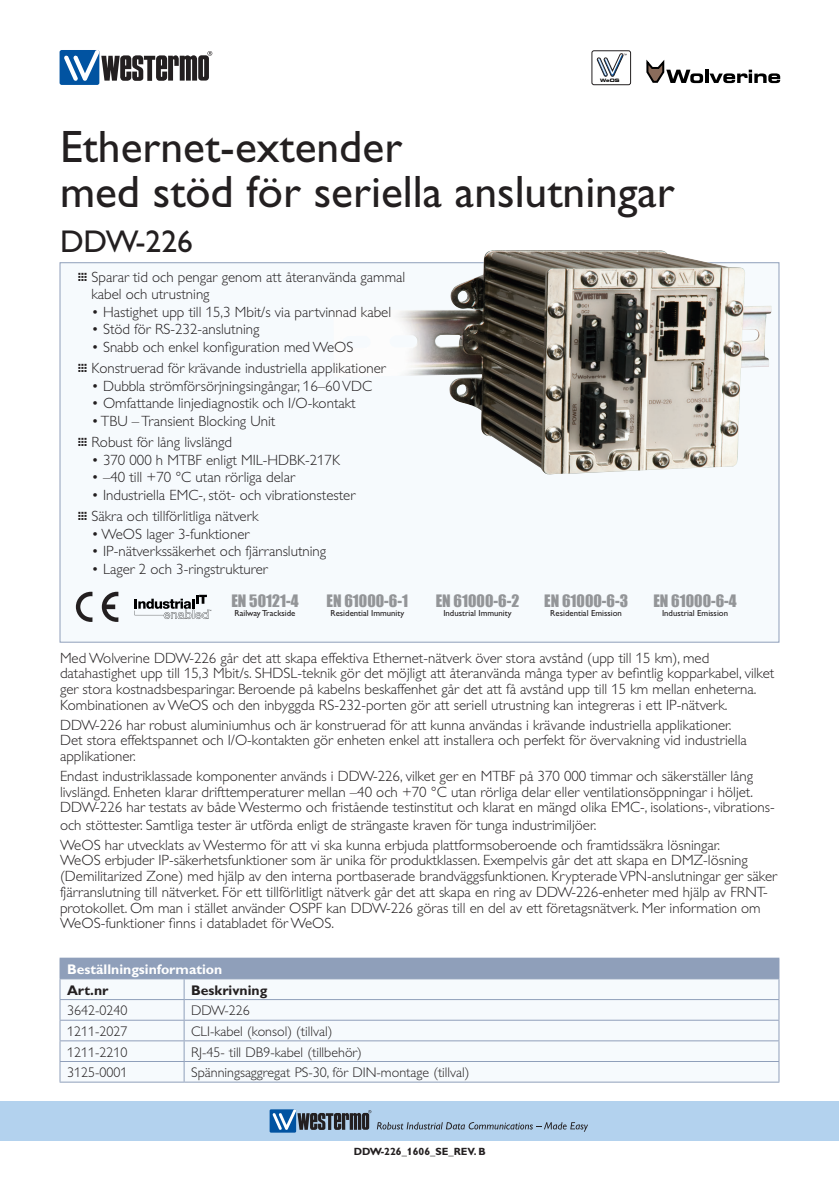
<style>
.page{position:relative;width:839px;height:1186px;background:#fff}
.page>*{position:absolute;margin:0;border:0;box-sizing:border-box;transform-origin:0 0}
.Hedline_page1{font:45.5px/45.5px "Gill Alt One Mod";color:#231f20}
.Hedline2_page1{font:31.5px "Gill Alt One Mod";color:#231f20}
.t1{font:15.75px "Impact";color:#939598}
.Brödtext{font:300 14.88px/15.8px "Gill Alt One Mod";color:#231f20}
.Bildtext{font:300 14px "Gill Alt One Mod";color:#231f20}
.Tabellrubrik{font:700 14px "Gill Alt One Mod";color:#fff}
.Bildtext-2{font:700 14px "Gill Alt One Mod";color:#231f20}
.t2{font:700 10.5px "Gill Alt One Mod";color:#231f20}
.t3{font:8.75px "Gill Alt One Mod";color:#231f20}
.t4{font:700 expanded 4.55px "Square 721 BT";color:#000}
.s1{font-weight:400}
</style>
<div class="page">
<div style="left:0;top:1101px;width:838px;height:40px;background:#b3d2ee"></div>
<div style="left:269px;top:1109px;width:27px;height:23px;background:#0153a1"></div>
<svg style="left:272px;top:1109px;width:99px;height:21px"></svg>
<svg style="left:377px;top:1122px;width:211px;height:9px"></svg>
<div style="left:60px;top:50px;width:39px;height:35px;background:#0153a1;border-radius:2px"></div>
<svg style="left:64px;top:50px;width:148px;height:31px"></svg>
<div style="left:60px;top:262px;width:719px;height:380px;background:#f6fafd;border:1px solid #8f9fba"></div>
<div style="left:60px;top:958px;width:718px;height:21px;background:#8f9fba"></div>
<div style="left:61px;top:979px;width:717px;height:102px;background:#f6fafd"></div>
<hr style="left:60px;top:957px;width:124px;height:1px;background:#8f9fba">
<hr style="left:184px;top:957px;width:595px;height:1px;background:#8f9fba">
<hr style="left:60px;top:999px;width:124px;height:1px;background:#8f9fba">
<hr style="left:184px;top:999px;width:595px;height:1px;background:#8f9fba">
<hr style="left:60px;top:1019px;width:124px;height:1px;background:#8f9fba">
<hr style="left:184px;top:1019px;width:595px;height:1px;background:#8f9fba">
<hr style="left:60px;top:1040px;width:124px;height:1px;background:#8f9fba">
<hr style="left:184px;top:1040px;width:595px;height:1px;background:#8f9fba">
<hr style="left:60px;top:1061px;width:124px;height:1px;background:#8f9fba">
<svg style="left:60px;top:979px;width:1px;height:102px"></svg>
<hr style="left:184px;top:1061px;width:595px;height:1px;background:#8f9fba">
<svg style="left:184px;top:979px;width:1px;height:102px"></svg>
<svg style="left:778px;top:958px;width:1px;height:123px"></svg>
<hr style="left:60px;top:1081px;width:124px;height:1px;background:#8f9fba">
<hr style="left:184px;top:1081px;width:595px;height:1px;background:#8f9fba">
<svg style="left:646px;top:60px;width:134px;height:23px"></svg>
<div style="left:591px;top:51px;width:39px;height:34px;border:1px solid #231f20;border-radius:2px"></div>
<svg style="left:596px;top:53px;width:30px;height:24px"></svg>
<img style="left:333px;top:250px;width:438px;height:224px">
<svg style="left:76px;top:592px;width:16px;height:30px"></svg>
<svg style="left:102px;top:592px;width:16px;height:30px"></svg>
<svg style="left:135px;top:595px;width:76px;height:24px"></svg>
<p class="t4" style="left:600px;top:78px;width:21px">WeOS</p>
<p class="Hedline_page1" style="left:60px;top:124px;width:616px">Ethernet-extender<br>med stöd för seriella anslutningar</p>
<p class="Hedline2_page1" style="left:60px;top:224px;width:134px">DDW-226</p>
<p class="Brödtext" style="left:91px;top:268px;width:315px;line-height:17.5px;text-indent:-14px"><span class="s1">…</span> Sparar tid och pengar genom att återanvända gammal kabel och utrustning</p>
<p class="Brödtext" style="left:91px;top:304px;width:301px">• Hastighet upp till 15,3 Mbit/s via partvinnad kabel</p>
<p class="Brödtext" style="left:91px;top:321px;width:169px">• Stöd för RS-232-anslutning</p>
<p class="Brödtext" style="left:91px;top:339px;width:263px">• Snabb och enkel konfiguration med WeOS</p>
<p class="Brödtext" style="left:77px;top:360px;width:310px"><span class="s1">…</span> Konstruerad för krävande industriella applikationer</p>
<p class="Brödtext" style="left:91px;top:378px;width:282px">• Dubbla strömförsörjningsingångar, 16–60VDC</p>
<p class="Brödtext" style="left:91px;top:395px;width:266px">• Omfattande linjediagnostik och I/O-kontakt</p>
<p class="Brödtext" style="left:91px;top:413px;width:185px">• TBU – Transient Blocking Unit</p>
<p class="Brödtext" style="left:77px;top:434px;width:156px"><span class="s1">…</span> Robust för lång livslängd</p>
<p class="Brödtext" style="left:91px;top:452px;width:250px">• 370 000 h MTBF enligt MIL-HDBK-217K</p>
<p class="Brödtext" style="left:91px;top:469px;width:205px">• –40 till +70 °C utan rörliga delar</p>
<p class="Brödtext" style="left:91px;top:487px;width:265px">• Industriella EMC-, stöt- och vibrationstester</p>
<p class="Brödtext" style="left:77px;top:508px;width:183px"><span class="s1">…</span> Säkra och tillförlitliga nätverk</p>
<p class="Brödtext" style="left:91px;top:526px;width:159px">• WeOS lager 3-funktioner</p>
<p class="Brödtext" style="left:91px;top:543px;width:236px">• IP-nätverkssäkerhet och fjärranslutning</p>
<p class="Brödtext" style="left:91px;top:561px;width:178px">• Lager 2 och 3-ringstrukturer</p>
<p class="t1" style="left:231px;top:589px;width:69px">EN 50121-4</p>
<p class="t3" style="left:234px;top:608px;width:62px">Railway Trackside</p>
<p class="t1" style="left:326px;top:589px;width:83px">EN 61000-6-1</p>
<p class="t3" style="left:330px;top:608px;width:75px">Residential Immunity</p>
<p class="t1" style="left:435px;top:589px;width:85px">EN 61000-6-2</p>
<p class="t3" style="left:443px;top:608px;width:70px">Industrial Immunity</p>
<p class="t1" style="left:544px;top:589px;width:85px">EN 61000-6-3</p>
<p class="t3" style="left:550px;top:608px;width:73px">Residential Emission</p>
<p class="t1" style="left:653px;top:589px;width:85px">EN 61000-6-4</p>
<p class="t3" style="left:662px;top:608px;width:68px">Industrial Emission</p>
<p class="Brödtext" style="left:60px;top:650px;width:715px">Med Wolverine DDW-226 går det att skapa effektiva Ethernet-nätverk över stora avstånd (upp till 15 km), med datahastighet upp till 15,3 Mbit/s. SHDSL-teknik gör det möjligt att återanvända många typer av befintlig kopparkabel, vilket ger stora kostnadsbesparingar. Beroende på kabelns beskaffenhet går det att få avstånd upp till 15 km mellan enheterna.<br>Kombinationen av WeOS och den inbyggda RS-232-porten gör att seriell utrustning kan integreras i ett IP-nätverk.</p>
<p class="Brödtext" style="left:60px;top:717px;width:688px">DDW-226 har robust aluminiumhus och är konstruerad för att kunna användas i krävande industriella applikationer.<br>Det stora effektspannet och I/O-kontakten gör enheten enkel att installera och perfekt för övervakning vid industriella applikationer.</p>
<p class="Brödtext" style="left:60px;top:768px;width:716px">Endast industriklassade komponenter används i DDW-226, vilket ger en MTBF på 370 000 timmar och säkerställer lång livslängd. Enheten klarar drifttemperaturer mellan –40 och +70 °C utan rörliga delar eller ventilationsöppningar i höljet.<br>DDW-226 har testats av både Westermo och fristående testinstitut och klarat en mängd olika EMC-, isolations-, vibrations-</p>
<p class="Brödtext" style="left:60px;top:817px;width:537px">och stöttester. Samtliga tester är utförda enligt de strängaste kraven för tunga industrimiljöer.</p>
<p class="Brödtext" style="left:60px;top:837px;width:718px">WeOS har utvecklats av Westermo för att vi ska kunna erbjuda plattformsoberoende och framtidssäkra lösningar.<br>WeOS erbjuder IP-säkerhetsfunktioner som är unika för produktklassen. Exempelvis går det att skapa en DMZ-lösning (Demilitarized Zone) med hjälp av den interna portbaserade brandväggsfunktionen. Krypterade VPN-anslutningar ger säker fjärranslutning till nätverket. För ett tillförlitligt nätverk går det att skapa en ring av DDW-226-enheter med hjälp av FRNT&shy;protokollet. Om man i stället använder OSPF kan DDW-226 göras till en del av ett företagsnätverk. Mer information om WeOS-funktioner finns i databladet för WeOS.</p>
<p class="Tabellrubrik" style="left:67px;top:961px;width:157px">Beställningsinformation</p>
<p class="Bildtext-2" style="left:67px;top:982px;width:43px">Art.nr</p>
<p class="Bildtext-2" style="left:191px;top:982px;width:78px">Beskrivning</p>
<p class="Bildtext" style="left:67px;top:1002px;width:62px">3642-0240</p>
<p class="Bildtext" style="left:191px;top:1002px;width:60px">DDW-226</p>
<p class="Bildtext" style="left:67px;top:1023px;width:62px">1211-2027</p>
<p class="Bildtext" style="left:191px;top:1023px;width:143px">CLI-kabel (konsol) (tillval)</p>
<p class="Bildtext" style="left:67px;top:1044px;width:62px">1211-2210</p>
<p class="Bildtext" style="left:191px;top:1044px;width:172px">RJ-45- till DB9-kabel (tillbehör)</p>
<p class="Bildtext" style="left:67px;top:1064px;width:62px">3125-0001</p>
<p class="Bildtext" style="left:191px;top:1064px;width:280px">Spänningsaggregat PS-30, för DIN-montage (tillval)</p>
<p class="t2" style="left:353px;top:1146px;width:133px">DDW-226_1606_SE_REV. B</p>
</div>
